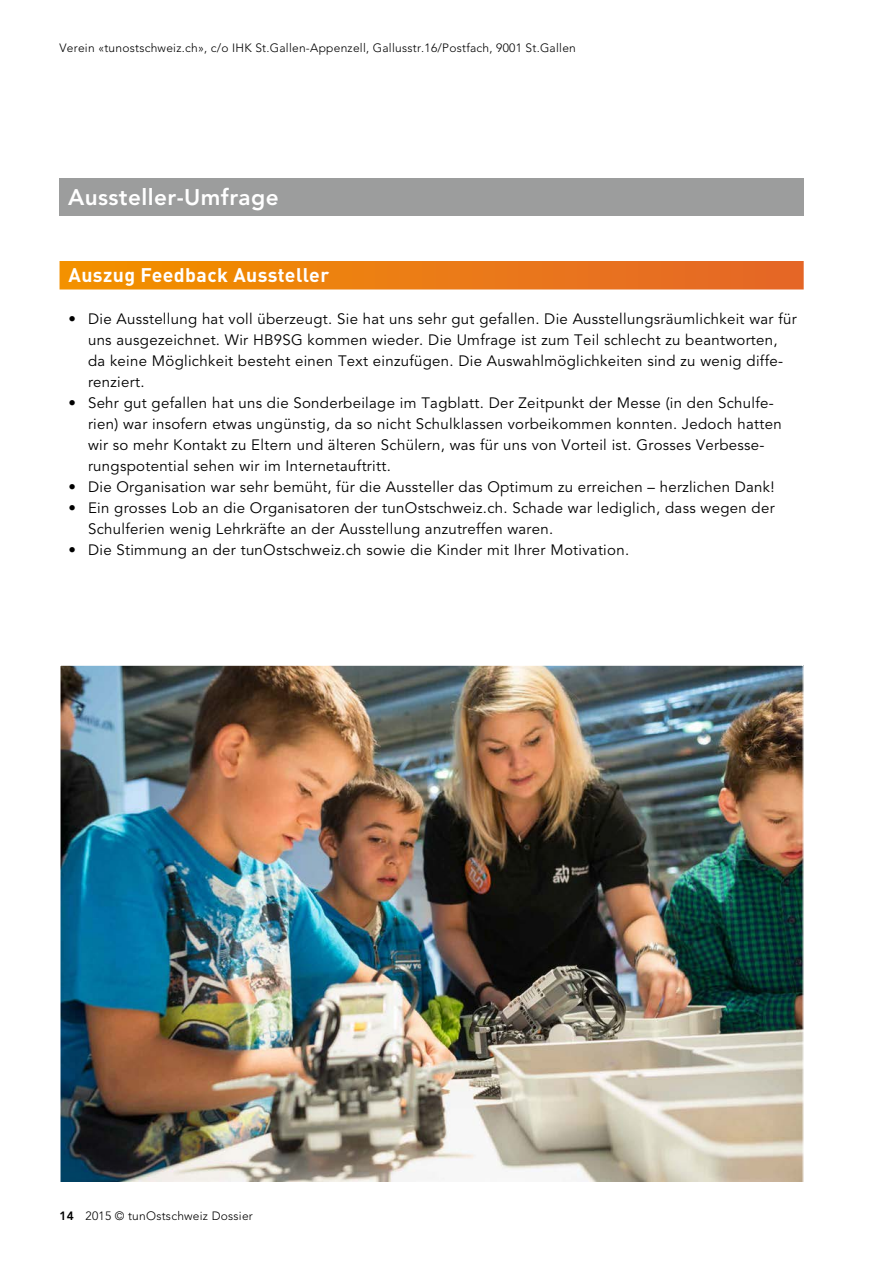
<style>
.page{position:relative;width:893px;height:1263px;background:#fff}
.page>*{position:absolute;margin:0;border:0;box-sizing:border-box;transform-origin:0 0}
.t1{font:800 22.5px "Avenir";letter-spacing:.02em;color:#fff}
.t2{font:700 19.5px "DIN Pro";letter-spacing:.02em;color:#fff}
.t3{font:15px/21px "Avenir";letter-spacing:.02em;color:#000}
.t4{font:300 12px "Avenir";letter-spacing:.02em;color:#000}
.s1{font-weight:800}
</style>
<div class="page">
<div style="left:60px;top:261px;width:744px;height:28px;background:linear-gradient(to right,#f39200,#e4662a)"></div>
<div style="left:60px;top:179px;width:744px;height:37px;background:#9c9d9d"></div>
<img style="left:62px;top:667px;width:740px;height:514px">
<p class="t4" style="left:60px;top:40px;width:518px">Verein «tunostschweiz.ch», c/o IHK St.Gallen-Appenzell, Gallusstr.16/Postfach, 9001 St.Gallen</p>
<h1 class="t1" style="left:68px;top:184px;width:212px">Aussteller-Umfrage</h1>
<h2 class="t2" style="left:69px;top:259px;width:262px">Auszug Feedback Aussteller</h2>
<p class="t3" style="left:88px;top:309px;width:710px;text-indent:-19px">• Die Ausstellung hat voll überzeugt. Sie hat uns sehr gut gefallen. Die Ausstellungsräumlichkeit war für uns ausgezeichnet. Wir HB9SG kommen wieder. Die Umfrage ist zum Teil schlecht zu beantworten, da keine Möglichkeit besteht einen Text einzufügen. Die Auswahlmöglichkeiten sind zu wenig diffe&shy;renziert.</p>
<p class="t3" style="left:88px;top:393px;width:695px;text-indent:-20px">• Sehr gut gefallen hat uns die Sonderbeilage im Tagblatt. Der Zeitpunkt der Messe (in den Schulfe&shy;rien) war insofern etwas ungünstig, da so nicht Schulklassen vorbeikommen konnten. Jedoch hatten wir so mehr Kontakt zu Eltern und älteren Schülern, was für uns von Vorteil ist. Grosses Verbesse&shy;rungspotential sehen wir im Internetauftritt.</p>
<p class="t3" style="left:69px;top:477px;width:708px">• Die Organisation war sehr bemüht, für die Aussteller das Optimum zu erreichen – herzlichen Dank!</p>
<p class="t3" style="left:88px;top:498px;width:688px;text-indent:-19px">• Ein grosses Lob an die Organisatoren der tunOstschweiz.ch. Schade war lediglich, dass wegen der<br>Schulferien wenig Lehrkräfte an der Ausstellung anzutreffen waren.</p>
<p class="t3" style="left:69px;top:540px;width:562px">• Die Stimmung an der tunOstschweiz.ch sowie die Kinder mit Ihrer Motivation.</p>
<p class="t4" style="left:60px;top:1209px;width:195px"><span class="s1">14</span> 2015 © tunOstschweiz Dossier</p>
</div>
